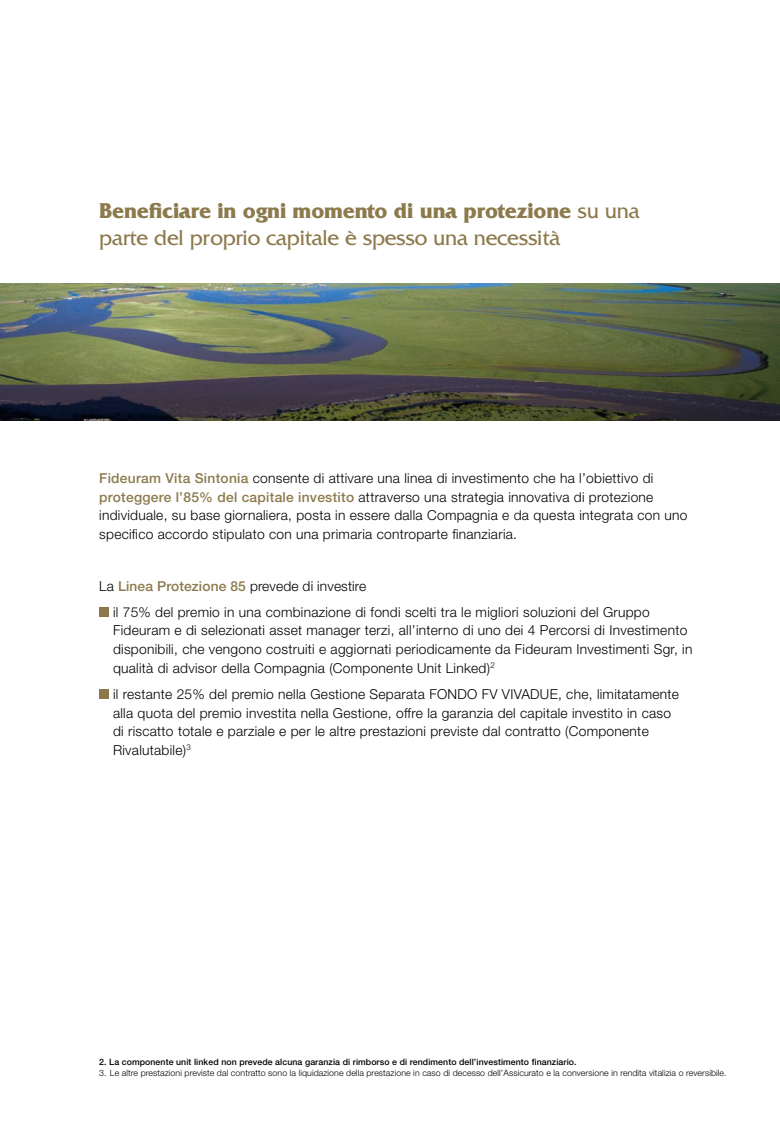
<style>
.page{position:relative;width:780px;height:1134px;background:#fff}
.page>*{position:absolute;margin:0;border:0;box-sizing:border-box;transform-origin:0 0}
.t1{font:22.5px/27px "Friz Quadrata";letter-spacing:-.01em;color:#8c7a4c}
.t2{font:300 13.75px/18.8px "Helvetica Neue LT Std";letter-spacing:.02em;color:#000}
.t3{font:300 8.75px "Helvetica Neue LT Std";letter-spacing:.01em;color:#000}
.t4{font:500 8.75px "Helvetica Neue LT Std";letter-spacing:.01em;color:#000}
.s1{font-weight:700}
.s2{font-weight:500;color:#8c7a4c}
</style>
<div class="page">
<div style="left:99px;top:607px;width:10px;height:10px;background:#8c7a4c"></div>
<div style="left:99px;top:689px;width:10px;height:10px;background:#8c7a4c"></div>
<img style="left:0;top:283px;width:780px;height:137px">
<h1 class="t1" style="left:99px;top:198px;width:541px"><span class="s1">Beneficiare in ogni momento di una protezione</span> su una parte del proprio capitale è spesso una necessità</h1>
<p class="t2" style="left:99px;top:468px;width:589px"><span class="s2">Fideuram Vita Sintonia</span> consente di attivare una linea di investimento che ha l’obiettivo di <span class="s2">proteggere l’85% del capitale investito</span> attraverso una strategia innovativa di protezione individuale, su base giornaliera, posta in essere dalla Compagnia e da questa integrata con uno specifico accordo stipulato con una primaria controparte finanziaria.</p>
<p class="t2" style="left:113px;top:573px;width:538px;line-height:25.9px;text-indent:-14px">La <span class="s2">Linea Protezione 85</span> prevede di investire<br>il 75% del premio in una combinazione di fondi scelti tra le migliori soluzioni del Gruppo</p>
<p class="t2" style="left:113px;top:621px;width:581px">Fideuram e di selezionati asset manager terzi, all’interno di uno dei 4 Percorsi di Investimento disponibili, che vengono costruiti e aggiornati periodicamente da Fideuram Investimenti Sgr, in qualità di advisor della Compagnia (Componente Unit Linked)<sup>2</sup></p>
<p class="t2" style="left:113px;top:684px;width:567px">il restante 25% del premio nella Gestione Separata FONDO FV VIVADUE, che, limitatamente alla quota del premio investita nella Gestione, offre la garanzia del capitale investito in caso di riscatto totale e parziale e per le altre prestazioni previste dal contratto (Componente Rivalutabile)<sup>3</sup></p>
<p class="t4" style="left:99px;top:1057px;width:479px">2. La componente unit linked non prevede alcuna garanzia di rimborso e di rendimento dell’investimento finanziario.</p>
<p class="t3" style="left:99px;top:1067px;width:629px">3. Le altre prestazioni previste dal contratto sono la liquidazione della prestazione in caso di decesso dell’Assicurato e la conversione in rendita vitalizia o reversibile.</p>
</div>
